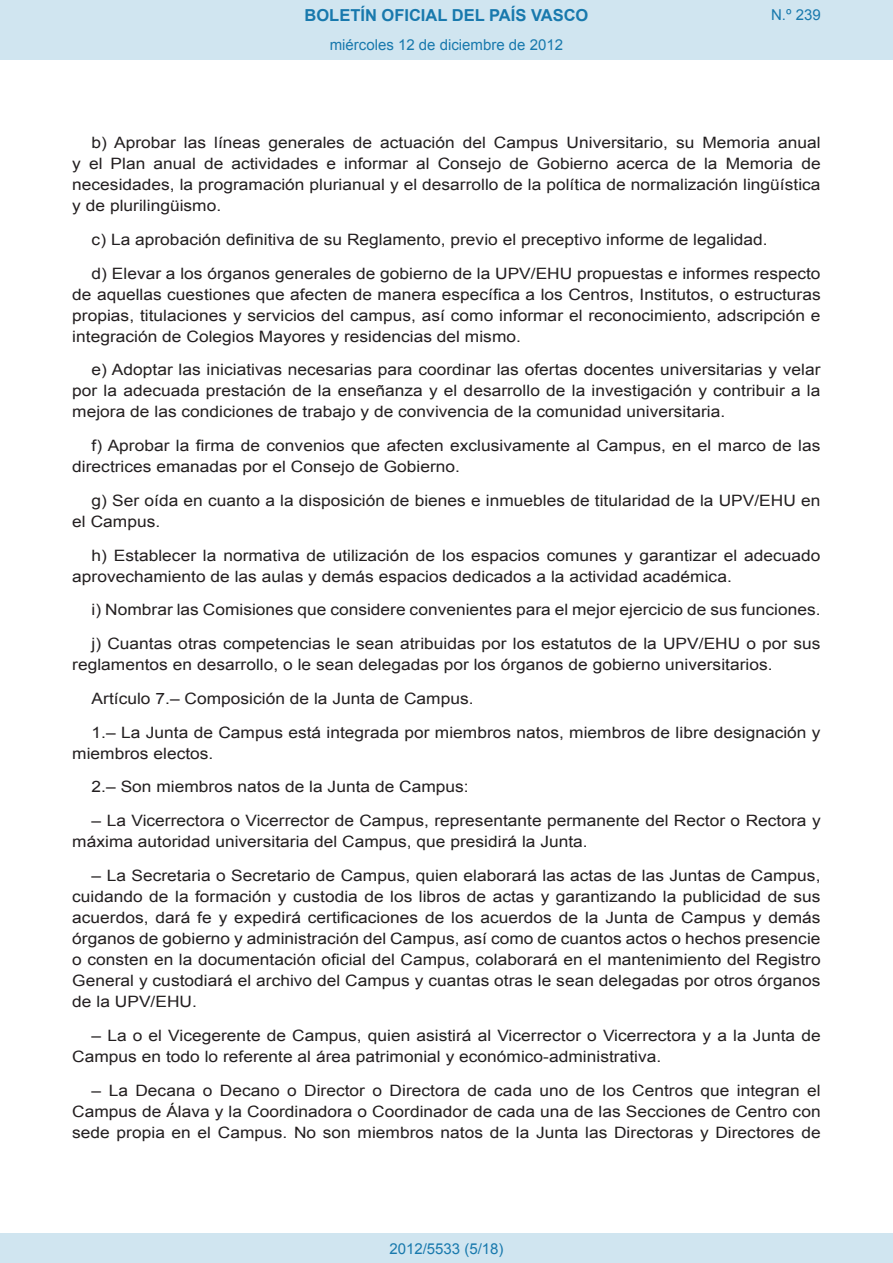
<style>
.page{position:relative;width:893px;height:1263px;background:#fff}
.page>*{position:absolute;margin:0;border:0;box-sizing:border-box;transform-origin:0 0}
.t1{font:700 16.5px "Arial";color:#1879ad}
.BOPVDetalle{font:15.6px/21px "Arial";color:#231f20;scale:1.11 1}
.Paginacion_Centro{font:15px "Arial";color:#1879ad}
</style>
<div class="page">
<div style="left:0;top:0;width:893px;height:60px;background:#d0e5f0"></div>
<div style="left:0;top:1233px;width:893px;height:30px;background:#d0e5f0"></div>
<p class="t1" style="left:305px;top:4px;width:285px">BOLETÍN OFICIAL DEL PAÍS VASCO</p>
<p class="Paginacion_Centro" style="left:330px;top:35px;width:235px">miércoles 12 de diciembre de 2012</p>
<p class="Paginacion_Centro" style="left:771px;top:5px;width:51px">N.º 239</p>
<p class="BOPVDetalle" style="left:72px;top:132px;width:676px;text-align:justify;text-indent:19px">b) Aprobar las líneas generales de actuación del Campus Universitario, su Memoria anual y el Plan anual de actividades e informar al Consejo de Gobierno acerca de la Memoria de necesidades, la programación plurianual y el desarrollo de la política de normalización lingüística y de plurilingüismo.</p>
<p class="BOPVDetalle" style="left:92px;top:229px;width:611px">c) La aprobación definitiva de su Reglamento, previo el preceptivo informe de legalidad.</p>
<p class="BOPVDetalle" style="left:72px;top:263px;width:676px;text-align:justify;text-indent:19px">d) Elevar a los órganos generales de gobierno de la UPV/EHU propuestas e informes respecto de aquellas cuestiones que afecten de manera específica a los Centros, Institutos, o estructuras propias, titulaciones y servicios del campus, así como informar el reconocimiento, adscripción e integración de Colegios Mayores y residencias del mismo.</p>
<p class="BOPVDetalle" style="left:72px;top:360px;width:676px;text-align:justify;text-indent:19px">e) Adoptar las iniciativas necesarias para coordinar las ofertas docentes universitarias y velar por la adecuada prestación de la enseñanza y el desarrollo de la investigación y contribuir a la mejora de las condiciones de trabajo y de convivencia de la comunidad universitaria.</p>
<p class="BOPVDetalle" style="left:72px;top:435px;width:676px;text-indent:19px">f) Aprobar la firma de convenios que afecten exclusivamente al Campus, en el marco de las directrices emanadas por el Consejo de Gobierno.</p>
<p class="BOPVDetalle" style="left:72px;top:490px;width:675px;text-indent:19px">g) Ser oída en cuanto a la disposición de bienes e inmuebles de titularidad de la UPV/EHU en el Campus.</p>
<p class="BOPVDetalle" style="left:72px;top:545px;width:676px;text-indent:19px">h) Establecer la normativa de utilización de los espacios comunes y garantizar el adecuado aprovechamiento de las aulas y demás espacios dedicados a la actividad académica.</p>
<p class="BOPVDetalle" style="left:92px;top:600px;width:658px">i) Nombrar las Comisiones que considere convenientes para el mejor ejercicio de sus funciones.</p>
<p class="BOPVDetalle" style="left:72px;top:633px;width:676px;text-indent:19px">j) Cuantas otras competencias le sean atribuidas por los estatutos de la UPV/EHU o por sus reglamentos en desarrollo, o le sean delegadas por los órganos de gobierno universitarios.</p>
<p class="BOPVDetalle" style="left:92px;top:688px;width:346px">Artículo 7.– Composición de la Junta de Campus.</p>
<p class="BOPVDetalle" style="left:72px;top:722px;width:676px;text-indent:19px">1.– La Junta de Campus está integrada por miembros natos, miembros de libre designación y miembros electos.</p>
<p class="BOPVDetalle" style="left:92px;top:777px;width:341px">2.– Son miembros natos de la Junta de Campus:</p>
<p class="BOPVDetalle" style="left:72px;top:810px;width:676px;text-indent:19px">– La Vicerrectora o Vicerrector de Campus, representante permanente del Rector o Rectora y máxima autoridad universitaria del Campus, que presidirá la Junta.</p>
<p class="BOPVDetalle" style="left:72px;top:865px;width:676px;text-align:justify;text-indent:19px">– La Secretaria o Secretario de Campus, quien elaborará las actas de las Juntas de Campus, cuidando de la formación y custodia de los libros de actas y garantizando la publicidad de sus acuerdos, dará fe y expedirá certificaciones de los acuerdos de la Junta de Campus y demás órganos de gobierno y administración del Campus, así como de cuantos actos o hechos presencie o consten en la documentación oficial del Campus, colaborará en el mantenimiento del Registro General y custodiará el archivo del Campus y cuantas otras le sean delegadas por otros órganos de la UPV/EHU.</p>
<p class="BOPVDetalle" style="left:72px;top:1025px;width:676px;text-indent:19px">– La o el Vicegerente de Campus, quien asistirá al Vicerrector o Vicerrectora y a la Junta de<br>Campus en todo lo referente al área patrimonial y económico-administrativa.</p>
<p class="BOPVDetalle" style="left:72px;top:1080px;width:676px;text-align:justify;text-indent:19px">– La Decana o Decano o Director o Directora de cada uno de los Centros que integran el Campus de Álava y la Coordinadora o Coordinador de cada una de las Secciones de Centro con sede propia en el Campus. No son miembros natos de la Junta las Directoras y Directores de</p>
<p class="Paginacion_Centro" style="left:389px;top:1238px;width:116px">2012/5533 (5/18)</p>
</div>
